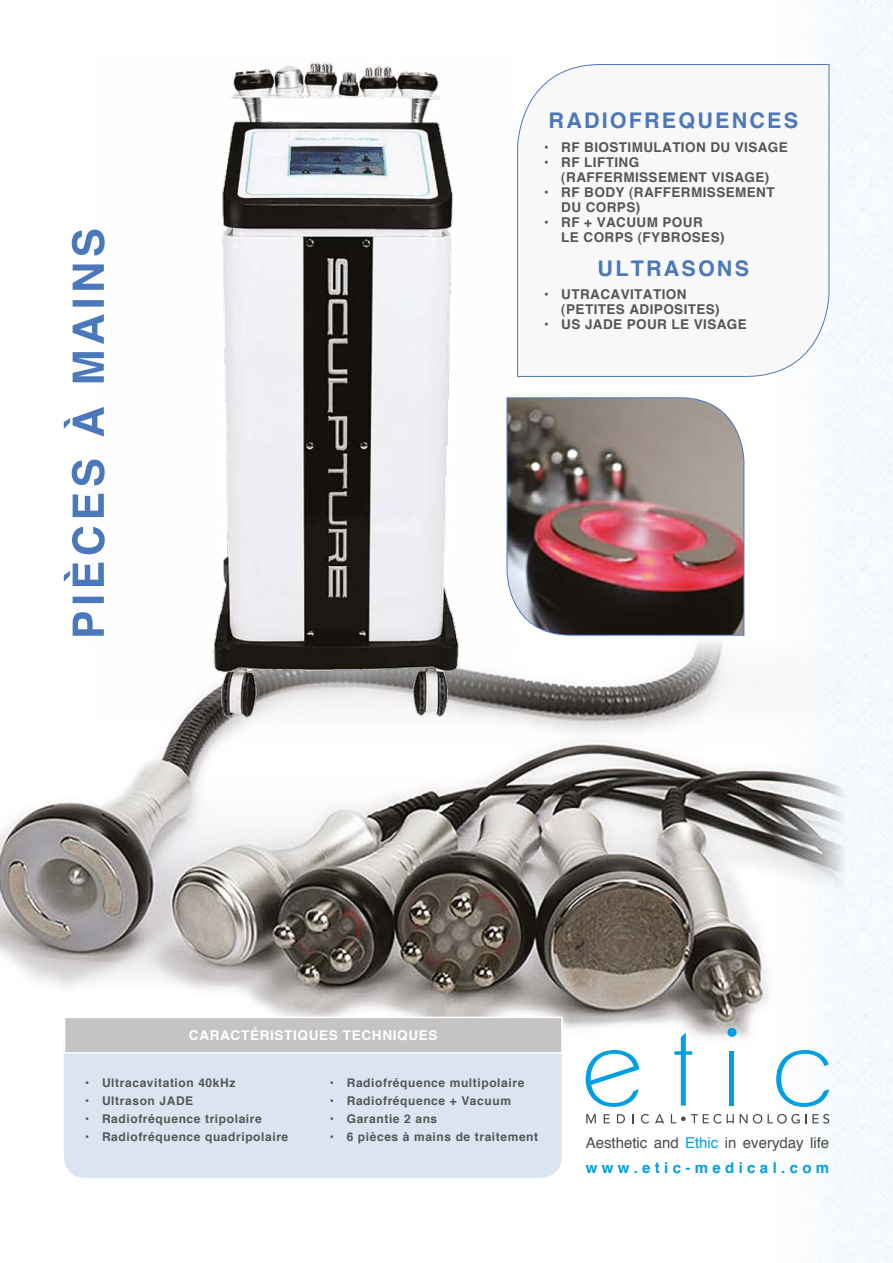
<style>
.page{position:relative;width:893px;height:1263px;background:#fff}
.page>*{position:absolute;margin:0;border:0;box-sizing:border-box;transform-origin:0 0}
.t1{font:700 21.6px "Helvetica";letter-spacing:.1em;color:#4b78bb}
.t2{font:15px "Helvetica";color:#4a4a49}
.t3{font:700 15px "Helvetica";letter-spacing:.29em;color:#009fe3}
.t4{font:700 13.5px/15px "Helvetica";letter-spacing:.03em;color:#545656}
.t5{font:700 13.5px "Helvetica";letter-spacing:.05em;color:#fff}
.t6{font:700 12px "Helvetica";letter-spacing:.05em;color:#545656}
.s1{color:#009fe3}
</style>
<div class="page">
<img style="left:518px;top:397px;width:226px;height:238px">
<img style="left:0;top:641px;width:773px;height:476px">
<img style="left:91px;top:62px;width:427px;height:663px">
<img style="left:773px;top:0;width:120px;height:1263px">
<div style="left:64px;top:1019px;width:498px;height:159px;background:#dbe4f1;border-radius:21px"></div>
<div style="left:65px;top:1017px;width:497px;height:36px;background:#c2c4c6"></div>
<div style="left:64px;top:1017px;width:499px;height:36px;border:2px solid #fff"></div>
<svg style="left:64px;top:230px;width:41px;height:406px"></svg>
<svg style="left:517px;top:64px;width:312px;height:313px"></svg>
<svg style="left:586px;top:1114px;width:10px;height:9px"></svg>
<svg style="left:604px;top:1114px;width:6px;height:9px"></svg>
<svg style="left:617px;top:1114px;width:8px;height:9px"></svg>
<svg style="left:632px;top:1114px;width:2px;height:9px"></svg>
<svg style="left:641px;top:1114px;width:8px;height:9px"></svg>
<svg style="left:655px;top:1114px;width:9px;height:9px"></svg>
<svg style="left:740px;top:1114px;width:22px;height:9px"></svg>
<svg style="left:768px;top:1114px;width:61px;height:9px"></svg>
<svg style="left:671px;top:1114px;width:63px;height:9px"></svg>
<svg style="left:586px;top:1050px;width:53px;height:57px"></svg>
<svg style="left:674px;top:1032px;width:18px;height:73px"></svg>
<div style="left:729px;top:1051px;width:5px;height:54px;background:#009fe3"></div>
<svg style="left:727px;top:1028px;width:9px;height:9px"></svg>
<svg style="left:776px;top:1050px;width:53px;height:57px"></svg>
<p class="t1" style="left:549px;top:107px;width:251px">RADIOFREQUENCES</p>
<p class="t4" style="left:544px;top:139px;width:245px">• RF BIOSTIMULATION DU VISAGE</p>
<p class="t4" style="left:561px;top:154px;width:210px;text-indent:-17px">• RF LIFTING (RAFFERMISSEMENT VISAGE)</p>
<p class="t4" style="left:561px;top:184px;width:215px;text-indent:-17px">• RF BODY (RAFFERMISSEMENT<br>DU CORPS)</p>
<p class="t4" style="left:561px;top:214px;width:165px;text-indent:-17px">• RF + VACUUM POUR<br>LE CORPS (FYBROSES)</p>
<p class="t1" style="left:598px;top:255px;width:153px">ULTRASONS</p>
<p class="t4" style="left:561px;top:287px;width:160px;text-indent:-17px">• UTRACAVITATION (PETITES ADIPOSITES)</p>
<p class="t4" style="left:544px;top:317px;width:204px">• US JADE POUR LE VISAGE</p>
<p class="t5" style="left:189px;top:1027px;width:250px">CARACTÉRISTIQUES TECHNIQUES</p>
<p class="t6" style="left:85px;top:1075px;width:152px">• Ultracavitation 40kHz</p>
<p class="t6" style="left:85px;top:1093px;width:110px">• Ultrason JADE</p>
<p class="t6" style="left:85px;top:1111px;width:178px">• Radiofréquence tripolaire</p>
<p class="t6" style="left:85px;top:1129px;width:205px">• Radiofréquence quadripolaire</p>
<p class="t6" style="left:330px;top:1075px;width:196px">• Radiofréquence multipolaire</p>
<p class="t6" style="left:330px;top:1093px;width:183px">• Radiofréquence + Vacuum</p>
<p class="t6" style="left:330px;top:1111px;width:109px">• Garantie 2 ans</p>
<p class="t6" style="left:330px;top:1129px;width:210px">• 6 pièces à mains de traitement</p>
<p class="t2" style="left:586px;top:1131px;width:245px">Aesthetic and <span class="s1">Ethic</span> in everyday life</p>
<p class="t3" style="left:586px;top:1158px;width:245px">www.etic-medical.com</p>
</div>
